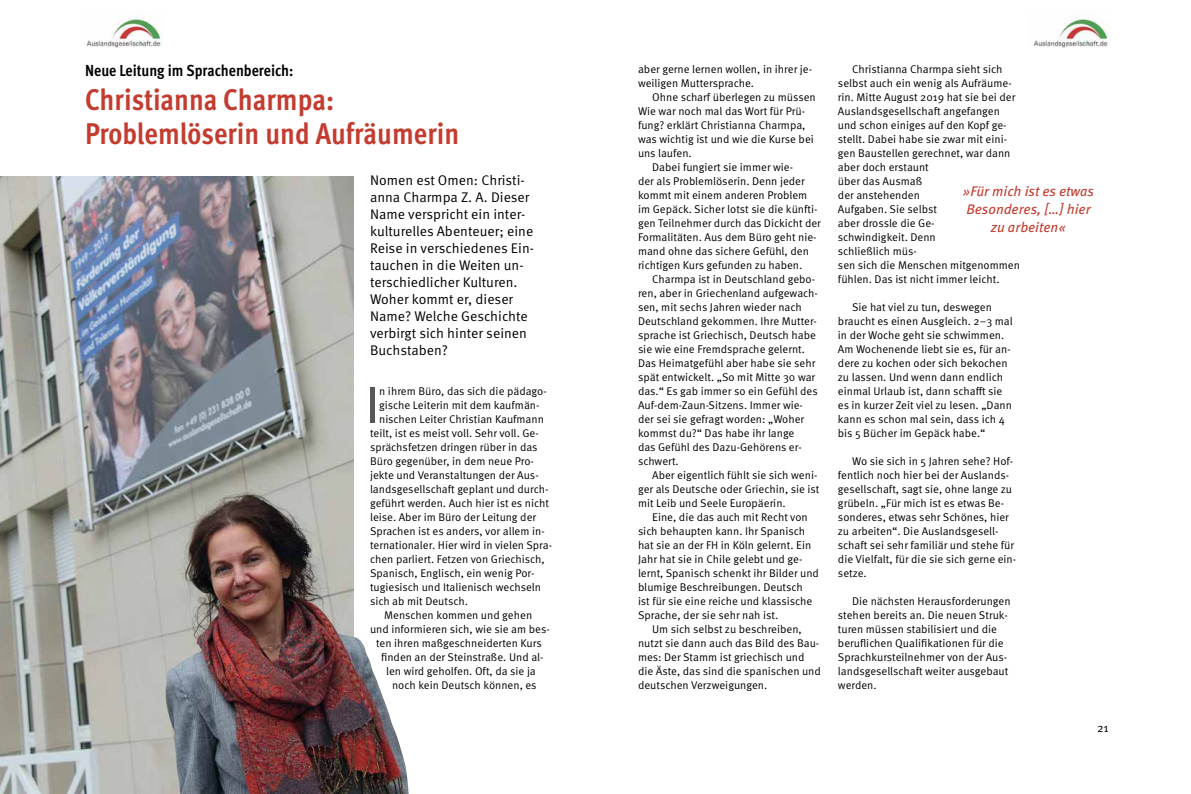
<style>
.page{position:relative;width:1191px;height:794px;background:#fff}
.page>*{position:absolute;margin:0;border:0;box-sizing:border-box;transform-origin:0 0}
.t1{font:52px "Meta Pro";color:#58585a}
.t2{font:30px/34px "Meta Cond Bold LF";color:#c33c2f}
.t3{font:16px "Meta Cond Bold LF";color:#000}
.t4{font:14px/17px "Meta Pro";color:#000}
.t5{font:italic 14px/18px "Meta Pro";color:#c33c2f;text-align:center}
.t6{font:12px "Meta Pro";color:#000}
.t7{font:11.2px/14px "Meta Pro";color:#000}
</style>
<div class="page">
<img style="left:86px;top:18px;width:76px;height:29px">
<img style="left:1033px;top:18px;width:76px;height:29px">
<img style="left:0;top:177px;width:353px;height:617px">
<img style="left:346px;top:635px;width:62px;height:159px">
<h3 class="t3" style="left:85px;top:61px;width:210px">Neue Leitung im Sprachenbereich:</h3>
<h2 class="t2" style="left:85px;top:83px;width:376px">Christianna Charmpa:<br>Problemlöserin und Aufräumerin</h2>
<p class="t4" style="left:370px;top:172px;width:165px">Nomen est Omen: Christi&shy;anna Charmpa Z. A. Dieser<br>Name verspricht ein inter&shy;kulturelles Abenteuer; eine<br>Reise in verschiedenes Ein&shy;tauchen in die Weiten un&shy;terschiedlicher Kulturen.<br>Woher kommt er, dieser<br>Name? Welche Geschichte verbirgt sich hinter seinen<br>Buchstaben?</p>
<h1 class="t1" style="left:365px;top:372px;width:16px">I</h1>
<p class="t7" style="left:379px;top:385px;width:169px">n ihrem Büro, das sich die pädago-</p>
<p class="t7" style="left:379px;top:399px;width:162px">gische Leiterin mit dem kaufmän-</p>
<p class="t7" style="left:379px;top:413px;width:166px">nischen Leiter Christian Kaufmann</p>
<p class="t7" style="left:370px;top:427px;width:170px">teilt, ist es meist voll. Sehr voll. Ge-</p>
<p class="t7" style="left:370px;top:441px;width:169px">sprächsfetzen dringen rüber in das</p>
<p class="t7" style="left:370px;top:455px;width:165px">Büro gegenüber, in dem neue Pro-</p>
<p class="t7" style="left:370px;top:469px;width:170px">jekte und Veranstaltungen der Aus-</p>
<p class="t7" style="left:370px;top:483px;width:180px">landsgesellschaft geplant und durch-</p>
<p class="t7" style="left:370px;top:497px;width:180px">geführt werden. Auch hier ist es nicht</p>
<p class="t7" style="left:370px;top:511px;width:168px">leise. Aber im Büro der Leitung der</p>
<p class="t7" style="left:370px;top:525px;width:176px">Sprachen ist es anders, vor allem in-</p>
<p class="t7" style="left:370px;top:539px;width:184px">ternationaler. Hier wird in vielen Spra-</p>
<p class="t7" style="left:370px;top:553px;width:176px">chen parliert. Fetzen von Griechisch,</p>
<p class="t7" style="left:370px;top:567px;width:166px">Spanisch, Englisch, ein wenig Por-</p>
<p class="t7" style="left:370px;top:581px;width:173px">tugiesisch und Italienisch wechseln</p>
<p class="t7" style="left:370px;top:595px;width:99px">sich ab mit Deutsch.</p>
<p class="t7" style="left:384px;top:609px;width:149px">Menschen kommen und gehen</p>
<p class="t7" style="left:370px;top:623px;width:181px">und informieren sich, wie sie am bes-</p>
<p class="t7" style="left:376px;top:637px;width:167px">ten ihren maßgeschneiderten Kurs</p>
<p class="t7" style="left:381px;top:651px;width:164px">finden an der Steinstraße. Und al-</p>
<p class="t7" style="left:386px;top:665px;width:151px">len wird geholfen. Oft, da sie ja</p>
<p class="t7" style="left:392px;top:679px;width:146px">noch kein Deutsch können, es</p>
<p class="t7" style="left:638px;top:63px;width:175px">aber gerne lernen wollen, in ihrer je&shy;weiligen Muttersprache.</p>
<p class="t7" style="left:652px;top:91px;width:165px">Ohne scharf überlegen zu müssen</p>
<p class="t7" style="left:638px;top:105px;width:168px">Wie war noch mal das Wort für Prü-</p>
<p class="t7" style="left:638px;top:119px;width:169px">fung? erklärt Christianna Charmpa,</p>
<p class="t7" style="left:638px;top:133px;width:177px">was wichtig ist und wie die Kurse bei</p>
<p class="t7" style="left:638px;top:147px;width:55px">uns laufen.</p>
<p class="t7" style="left:652px;top:161px;width:142px">Dabei fungiert sie immer wie-</p>
<p class="t7" style="left:638px;top:175px;width:168px">der als Problemlöserin. Denn jeder</p>
<p class="t7" style="left:638px;top:189px;width:171px">kommt mit einem anderen Problem</p>
<p class="t7" style="left:638px;top:203px;width:181px">im Gepäck. Sicher lotst sie die künfti-</p>
<p class="t7" style="left:638px;top:217px;width:184px">gen Teilnehmer durch das Dickicht der</p>
<p class="t7" style="left:638px;top:231px;width:180px">Formalitäten. Aus dem Büro geht nie-</p>
<p class="t7" style="left:638px;top:245px;width:172px">mand ohne das sichere Gefühl, den</p>
<p class="t7" style="left:638px;top:259px;width:166px">richtigen Kurs gefunden zu haben.</p>
<p class="t7" style="left:652px;top:273px;width:164px">Charmpa ist in Deutschland gebo-</p>
<p class="t7" style="left:638px;top:287px;width:181px">ren, aber in Griechenland aufgewach-</p>
<p class="t7" style="left:638px;top:301px;width:165px">sen, mit sechs Jahren wieder nach</p>
<p class="t7" style="left:638px;top:315px;width:180px">Deutschland gekommen. Ihre Mutter-</p>
<p class="t7" style="left:638px;top:329px;width:179px">sprache ist Griechisch, Deutsch habe</p>
<p class="t7" style="left:638px;top:343px;width:168px">sie wie eine Fremdsprache gelernt.</p>
<p class="t7" style="left:638px;top:357px;width:179px">Das Heimatgefühl aber habe sie sehr</p>
<p class="t7" style="left:638px;top:371px;width:179px">spät entwickelt. „So mit Mitte 30 war</p>
<p class="t7" style="left:638px;top:385px;width:181px">das.“ Es gab immer so ein Gefühl des</p>
<p class="t7" style="left:638px;top:399px;width:166px">Auf-dem-Zaun-Sitzens. Immer wie-</p>
<p class="t7" style="left:638px;top:413px;width:168px">der sei sie gefragt worden: „Woher</p>
<p class="t7" style="left:638px;top:427px;width:158px">kommst du?“ Das habe ihr lange</p>
<p class="t7" style="left:638px;top:441px;width:165px">das Gefühl des Dazu-Gehörens er-</p>
<p class="t7" style="left:638px;top:455px;width:42px">schwert.</p>
<p class="t7" style="left:652px;top:469px;width:167px">Aber eigentlich fühlt sie sich weni-</p>
<p class="t7" style="left:638px;top:483px;width:183px">ger als Deutsche oder Griechin, sie ist</p>
<p class="t7" style="left:638px;top:497px;width:149px">mit Leib und Seele Europäerin.</p>
<p class="t7" style="left:652px;top:511px;width:157px">Eine, die das auch mit Recht von</p>
<p class="t7" style="left:638px;top:525px;width:168px">sich behaupten kann. Ihr Spanisch</p>
<p class="t7" style="left:638px;top:539px;width:175px">hat sie an der FH in Köln gelernt. Ein</p>
<p class="t7" style="left:638px;top:553px;width:166px">Jahr hat sie in Chile gelebt und ge-</p>
<p class="t7" style="left:638px;top:567px;width:182px">lernt, Spanisch schenkt ihr Bilder und</p>
<p class="t7" style="left:638px;top:581px;width:166px">blumige Beschreibungen. Deutsch</p>
<p class="t7" style="left:638px;top:595px;width:176px">ist für sie eine reiche und klassische</p>
<p class="t7" style="left:638px;top:609px;width:142px">Sprache, der sie sehr nah ist.</p>
<p class="t7" style="left:652px;top:623px;width:151px">Um sich selbst zu beschreiben,</p>
<p class="t7" style="left:638px;top:637px;width:183px">nutzt sie dann auch das Bild des Bau-</p>
<p class="t7" style="left:638px;top:651px;width:168px">mes: Der Stamm ist griechisch und</p>
<p class="t7" style="left:638px;top:665px;width:184px">die Äste, das sind die spanischen und</p>
<p class="t7" style="left:638px;top:679px;width:131px">deutschen Verzweigungen.</p>
<p class="t7" style="left:838px;top:63px;width:183px;text-indent:14px">Christianna Charmpa sieht sich selbst auch ein wenig als Aufräume&shy;rin. Mitte August 2019 hat sie bei der<br>Auslandsgesellschaft angefangen und schon einiges auf den Kopf ge&shy;stellt. Dabei habe sie zwar mit eini&shy;gen Baustellen gerechnet, war dann aber doch erstaunt<br>über das Ausmaß<br>der anstehenden<br>Aufgaben. Sie selbst<br>aber drossle die Ge-<br>schwindigkeit. Denn<br>schließlich müs-<br>sen sich die Menschen mitgenommen fühlen. Das ist nicht immer leicht.</p>
<p class="t7" style="left:838px;top:301px;width:176px;text-indent:14px">Sie hat viel zu tun, deswegen braucht es einen Ausgleich. 2–3 mal in der Woche geht sie schwimmen.<br>Am Wochenende liebt sie es, für an&shy;dere zu kochen oder sich bekochen zu lassen. Und wenn dann endlich einmal Urlaub ist, dann schafft sie es in kurzer Zeit viel zu lesen. „Dann kann es schon mal sein, dass ich 4 bis 5 Bücher im Gepäck habe.“</p>
<p class="t7" style="left:838px;top:455px;width:180px;text-indent:14px">Wo sie sich in 5 Jahren sehe? Hof&shy;fentlich noch hier bei der Auslands&shy;gesellschaft, sagt sie, ohne lange zu grübeln. „Für mich ist es etwas Be&shy;sonderes, etwas sehr Schönes, hier zu arbeiten“. Die Auslandsgesell&shy;schaft sei sehr familiär und stehe für die Vielfalt, für die sie sich gerne ein&shy;setze.</p>
<p class="t7" style="left:838px;top:595px;width:174px;text-indent:14px">Die nächsten Herausforderungen stehen bereits an. Die neuen Struk&shy;turen müssen stabilisiert und die beruflichen Qualifikationen für die<br>Sprachkursteilnehmer von der Aus&shy;landsgesellschaft weiter ausgebaut werden.</p>
<p class="t5" style="left:963px;top:183px;width:133px">»Für mich ist es etwas<br>Besonderes, […] hier zu arbeiten«</p>
<p class="t6" style="left:1097px;top:720px;width:13px">21</p>
</div>
